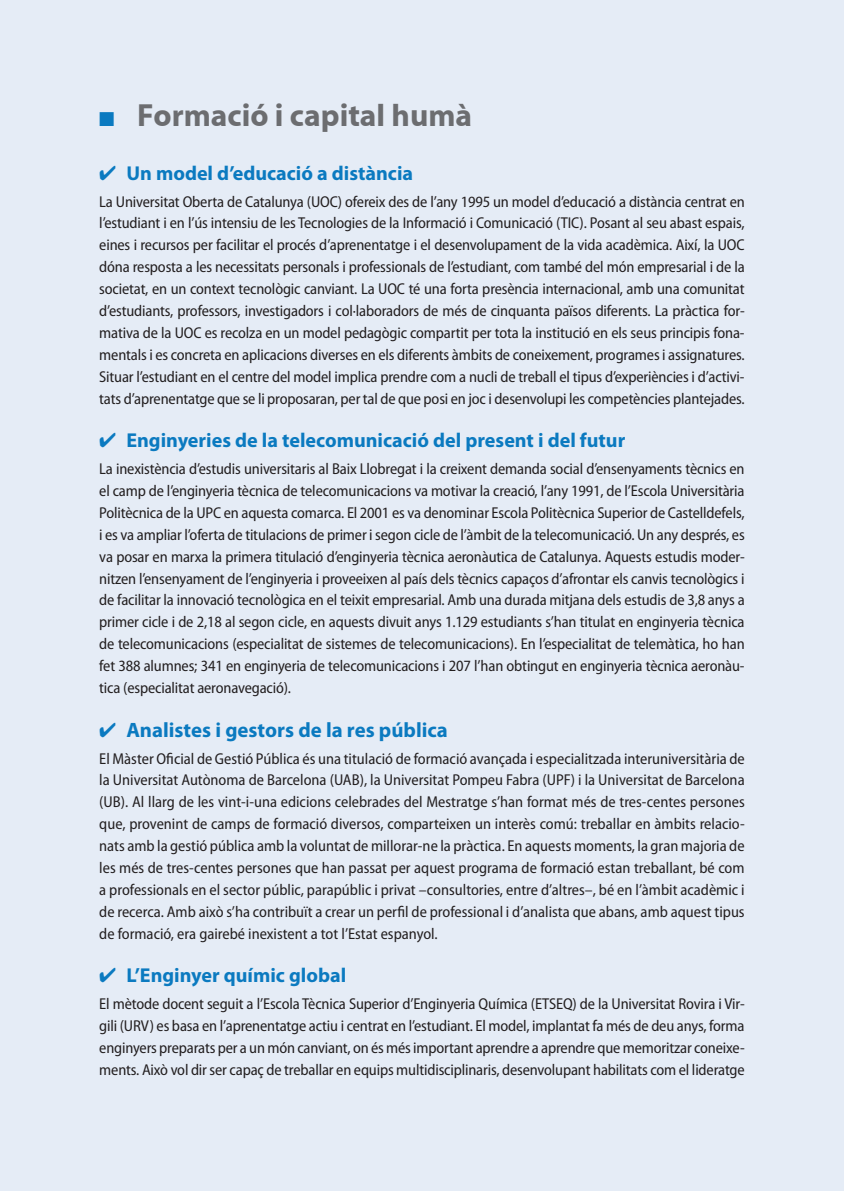
<style>
.page{position:relative;width:844px;height:1191px;background:#fff}
.page>*{position:absolute;margin:0;border:0;box-sizing:border-box;transform-origin:0 0}
.t1{font:700 31.5px "Myriad";color:#6c6d70}
.t2{font:700 20.82px "Myriad Pro";color:#0b7ac0}
.t3{font:700 20.12px "Myriad Pro";color:#0b7ac0}
.t4{font:semi-condensed 15.75px/21.9px "Myriad Pro";letter-spacing:-.01em;color:#231f20;text-align:justify}
.s1{color:#0b7ac0}
</style>
<div class="page">
<div style="left:0;top:0;width:843px;height:1191px;background:#e5ecf6"></div>
<h1 class="t1" style="left:99px;top:99px;width:374px"><span class="s1">■</span> Formació i capital humà</h1>
<p class="t3" style="left:99px;top:160px;width:315px">✔ Un model d’educació a distància</p>
<p class="t4" style="left:99px;top:191px;width:646px">La Universitat Oberta de Catalunya (UOC) ofereix des de l’any 1995 un model d’educació a distància centrat en l’estudiant i en l’ús intensiu de les Tecnologies de la Informació i Comunicació (TIC). Posant al seu abast espais, eines i recursos per facilitar el procés d’aprenentatge i el desenvolupament de la vida acadèmica. Així, la UOC dóna resposta a les necessitats personals i professionals de l’estudiant, com també del món empresarial i de la societat, en un context tecnològic canviant. La UOC té una forta presència internacional, amb una comunitat d’estudiants, professors, investigadors i col·laboradors de més de cinquanta països diferents. La pràctica for&shy;mativa de la UOC es recolza en un model pedagògic compartit per tota la institució en els seus principis fona&shy;mentals i es concreta en aplicacions diverses en els diferents àmbits de coneixement, programes i assignatures.<br>Situar l’estudiant en el centre del model implica prendre com a nucli de treball el tipus d’experiències i d’activi&shy;tats d’aprenentatge que se li proposaran, per tal de que posi en joc i desenvolupi les competències plantejades.</p>
<p class="t3" style="left:99px;top:427px;width:527px">✔ Enginyeries de la telecomunicació del present i del futur</p>
<p class="t4" style="left:99px;top:458px;width:646px">La inexistència d’estudis universitaris al Baix Llobregat i la creixent demanda social d’ensenyaments tècnics en el camp de l’enginyeria tècnica de telecomunicacions va motivar la creació, l’any 1991, de l’Escola Universitària Politècnica de la UPC en aquesta comarca. El 2001 es va denominar Escola Politècnica Superior de Castelldefels, i es va ampliar l’oferta de titulacions de primer i segon cicle de l’àmbit de la telecomunicació. Un any després, es va posar en marxa la primera titulació d’enginyeria tècnica aeronàutica de Catalunya. Aquests estudis moder&shy;nitzen l’ensenyament de l’enginyeria i proveeixen al país dels tècnics capaços d’afrontar els canvis tecnològics i de facilitar la innovació tecnològica en el teixit empresarial. Amb una durada mitjana dels estudis de 3,8 anys a primer cicle i de 2,18 al segon cicle, en aquests divuit anys 1.129 estudiants s’han titulat en enginyeria tècnica de telecomunicacions (especialitat de sistemes de telecomunicacions). En l’especialitat de telemàtica, ho han fet 388 alumnes; 341 en enginyeria de telecomunicacions i 207 l’han obtingut en enginyeria tècnica aeronàu&shy;tica (especialitat aeronavegació).</p>
<h2 class="t2" style="left:99px;top:716px;width:350px">✔ Analistes i gestors de la res pública</h2>
<p class="t4" style="left:99px;top:747px;width:646px">El Màster Oficial de Gestió Pública és una titulació de formació avançada i especialitzada interuniversitària de la Universitat Autònoma de Barcelona (UAB), la Universitat Pompeu Fabra (UPF) i la Universitat de Barcelona (UB). Al llarg de les vint-i-una edicions celebrades del Mestratge s’han format més de tres-centes persones que, provenint de camps de formació diversos, comparteixen un interès comú: treballar en àmbits relacio&shy;nats amb la gestió pública amb la voluntat de millorar-ne la pràctica. En aquests moments, la gran majoria de les més de tres-centes persones que han passat per aquest programa de formació estan treballant, bé com a professionals en el sector públic, parapúblic i privat –consultories, entre d’altres–, bé en l’àmbit acadèmic i de recerca. Amb això s’ha contribuït a crear un perfil de professional i d’analista que abans, amb aquest tipus de formació, era gairebé inexistent a tot l’Estat espanyol.</p>
<p class="t3" style="left:99px;top:962px;width:248px">✔ L’Enginyer químic global</p>
<p class="t4" style="left:99px;top:993px;width:646px">El mètode docent seguit a l’Escola Tècnica Superior d’Enginyeria Química (ETSEQ) de la Universitat Rovira i Vir&shy;gili (URV) es basa en l’aprenentatge actiu i centrat en l’estudiant. El model, implantat fa més de deu anys, forma enginyers preparats per a un món canviant, on és més important aprendre a aprendre que memoritzar coneixe&shy;ments. Això vol dir ser capaç de treballar en equips multidisciplinaris, desenvolupant habilitats com el lideratge</p>
</div>
